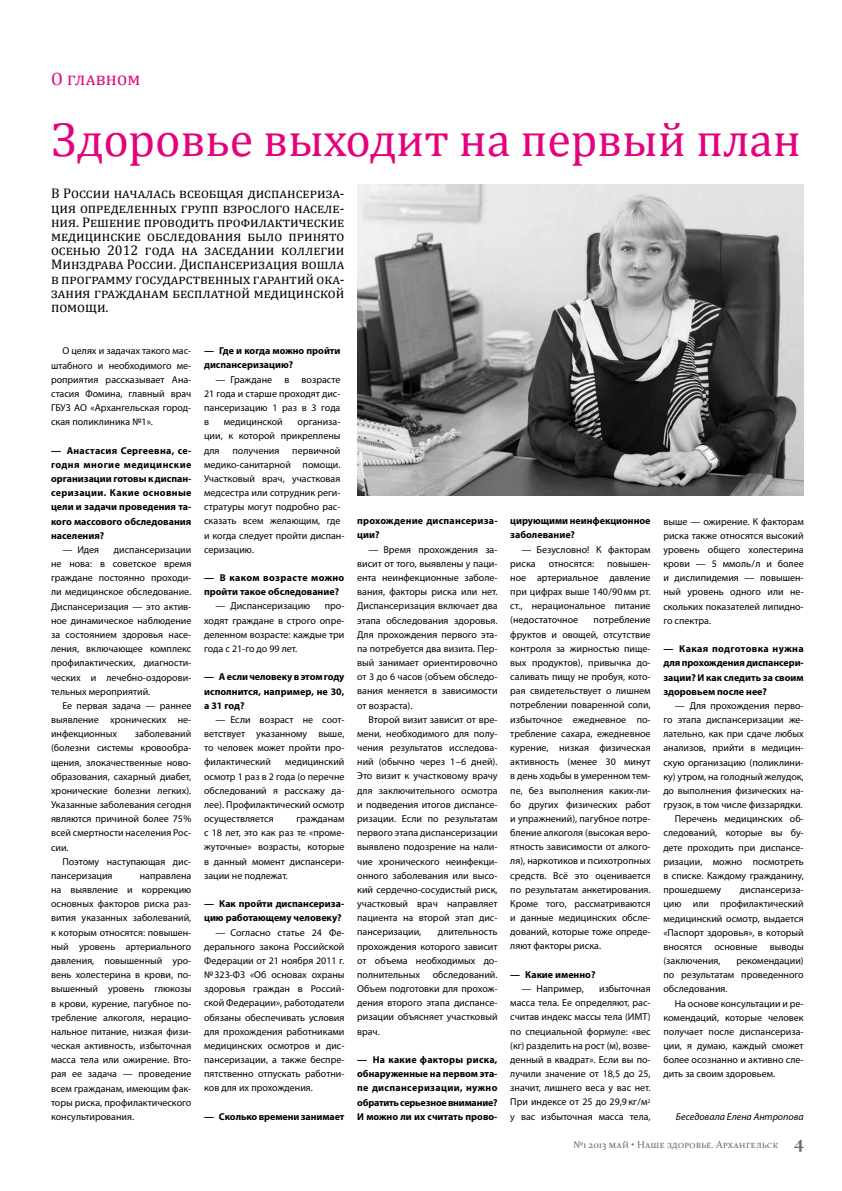
<style>
.page{position:relative;width:842px;height:1191px;background:#fff}
.page>*{position:absolute;margin:0;border:0;box-sizing:border-box;transform-origin:0 0}
.t1{font:48px "Cambria";letter-spacing:-.005em;color:#e5007c}
.t2{font:18px "Cambria";color:#e5007c}
.t3{font:14px/14.2px "Cambria";letter-spacing:.05em;color:#000;text-align:justify}
.t4{font:10px/14.2px "Myriad Pro";color:#000;text-align:justify}
.t5{font:700 10px/14.2px "Myriad Pro";color:#000;text-align:justify}
.t6{font:10px "Constantia";color:#6e6e6e}
.t7{font:700 10px/14.2px "Myriad Pro";letter-spacing:.025em;color:#000}
.t8{font:italic 10px "Myriad Pro";color:#000}
.s1{font-weight:700;font-size:18px}
</style>
<div class="page">
<img style="left:357px;top:184px;width:447px;height:311px">
<h2 class="t2" style="left:51px;top:68px;width:91px">О главном</h2>
<h1 class="t1" style="left:51px;top:111px;width:751px">Здоровье выходит на первый план</h1>
<p class="t3" style="left:51px;top:186px;width:295px">В России началась всеобщая диспансериза&shy;ция определенных групп взрослого населе&shy;ния. Решение проводить профилактические медицинские обследования было принято осенью 2012 года на заседании коллегии Минздрава России. Диспансеризация вошла в программу государственных гарантий ока&shy;зания гражданам бесплатной медицинской помощи.</p>
<p class="t4" style="left:51px;top:344px;width:142px;text-indent:11px">О целях и задачах такого мас&shy;штабного и необходимого ме&shy;роприятия рассказывает Ана&shy;стасия Фомина, главный врач ГБУЗ</p>
<p class="t4" style="left:51px;top:400px;width:142px;text-indent:23px">АО «Архангельская город&shy;ская поликлиника №1».</p>
<p class="t5" style="left:51px;top:443px;width:142px">— Анастасия Сергеевна, се&shy;годня многие медицинские организации готовы к диспан&shy;серизации. Какие основные цели и задачи проведения та&shy;кого массового обследования населения?</p>
<p class="t4" style="left:62px;top:542px;width:38px">— Идея</p>
<p class="t4" style="left:51px;top:542px;width:142px;text-indent:63px">диспансеризации не нова: в советское время граждане постоянно проходи&shy;ли медицинское обследование.<br>Диспансеризация — это актив&shy;ное динамическое наблюдение за состоянием здоровья насе&shy;ления, включающее комплекс профилактических, диагности&shy;ческих и лечебно-оздорови&shy;тельных мероприятий.</p>
<p class="t4" style="left:51px;top:698px;width:142px;text-indent:11px">Ее первая задача — раннее выявление хронических не&shy;инфекционных</p>
<p class="t4" style="left:51px;top:726px;width:142px;text-indent:84px">заболеваний (болезни системы кровообра&shy;щения, злокачественные ново&shy;образования, сахарный диабет, хронические болезни легких).<br>Указанные заболевания сегодня являются причиной более 75% всей смертности населения Рос&shy;сии.</p>
<p class="t4" style="left:51px;top:854px;width:142px;text-indent:11px">Поэтому наступающая дис&shy;пансеризация</p>
<p class="t4" style="left:51px;top:868px;width:142px;text-indent:89px">направлена на выявление и коррекцию основных факторов риска раз&shy;вития указанных заболеваний, к которым относятся: повышен&shy;ный уровень артериального давления, повышенный уро&shy;вень холестерина в крови, по&shy;вышенный уровень глюкозы в крови, курение, пагубное по&shy;требление алкоголя, нерацио&shy;нальное питание, низкая физи&shy;ческая активность, избыточная масса тела или ожирение. Вто&shy;рая ее задача — проведение всем гражданам, имеющим фак&shy;торы риска, профилактического консультирования.</p>
<p class="t5" style="left:204px;top:343px;width:138px">— Где и когда можно пройти диспансеризацию?</p>
<p class="t4" style="left:204px;top:372px;width:138px;text-indent:11px">— Граждане в возрасте 21 года и старше проходят дис&shy;пансеризацию 1 раз в 3 года в</p>
<p class="t4" style="left:224px;top:414px;width:61px">медицинской</p>
<p class="t4" style="left:204px;top:414px;width:138px;text-indent:93px">организа&shy;ции, к которой прикреплены для</p>
<p class="t4" style="left:204px;top:443px;width:142px;text-align:left;text-indent:88px">первичной медико-санитарной помощи.<br>Участковый врач, участковая медсестра или сотрудник реги&shy;стратуры могут подробно рас&shy;сказать всем желающим, где и когда следует пройти диспан&shy;серизацию.</p>
<p class="t5" style="left:204px;top:570px;width:142px">— В каком возрасте можно пройти такое обследование?</p>
<p class="t4" style="left:215px;top:599px;width:96px">— Диспансеризацию</p>
<p class="t4" style="left:232px;top:443px;width:48px">получения</p>
<p class="t4" style="left:204px;top:599px;width:142px;text-indent:121px">про&shy;ходят граждане в строго опре&shy;деленном возрасте: каждые три года с 21-го до 99 лет.</p>
<p class="t5" style="left:204px;top:669px;width:142px">— А если человеку в этом году исполнится, например, не 30, а 31 год?</p>
<p class="t4" style="left:204px;top:712px;width:142px;text-indent:11px">— Если возраст не соот&shy;ветствует указанному выше, то человек может пройти про&shy;филактический</p>
<p class="t4" style="left:204px;top:755px;width:142px;text-indent:81px">медицинский осмотр 1 раз в 2 года (о перечне обследований я расскажу да&shy;лее). Профилактический осмотр осуществляется</p>
<p class="t4" style="left:204px;top:811px;width:142px;text-indent:92px">гражданам с 18 лет, это как раз те «проме&shy;жуточные» возрасты, которые в данный момент диспансери&shy;зации не подлежат.</p>
<p class="t5" style="left:204px;top:896px;width:142px">— Как пройти диспансериза&shy;цию работающему человеку?</p>
<p class="t4" style="left:204px;top:925px;width:142px;text-indent:11px">— Согласно статье 24 Фе&shy;дерального закона Российской Федерации от 21 ноября 2011 г. №323‑ФЗ «Об основах охраны здоровья граждан в Россий&shy;ской Федерации», работодатели обязаны обеспечивать условия для прохождения работниками медицинских осмотров и дис&shy;пансеризации, а также беспре&shy;пятственно отпускать работни&shy;ков для их прохождения.</p>
<p class="t5" style="left:204px;top:1109px;width:142px">— Сколько времени занимает</p>
<p class="t7" style="left:357px;top:513px;width:142px">прохождение диспансериза&shy;ции?</p>
<p class="t4" style="left:357px;top:542px;width:142px;text-indent:11px">— Время прохождения за&shy;висит от того, выявлены у паци&shy;ента неинфекционные заболе&shy;вания, факторы риска или нет.<br>Диспансеризация включает два этапа обследования здоровья.<br>Для прохождения первого эта&shy;па потребуется два визита. Пер&shy;вый занимает ориентировочно от 3 до 6 часов (объем обследо&shy;вания меняется в зависимости от возраста).</p>
<p class="t4" style="left:357px;top:712px;width:142px;text-indent:11px">Второй визит зависит от вре&shy;мени, необходимого для полу&shy;чения результатов исследова&shy;ний (обычно через 1–6 дней).<br>Это визит к участковому врачу для заключительного осмотра и подведения итогов диспансе&shy;ризации. Если по результатам первого этапа диспансеризации выявлено подозрение на нали&shy;чие хронического неинфекци&shy;онного заболевания или высо&shy;кий сердечно-сосудистый риск, участковый врач направляет пациента на второй этап дис&shy;пансеризации,</p>
<p class="t4" style="left:357px;top:924px;width:142px;text-indent:81px">длительность прохождения которого зависит от объема необходимых до&shy;полнительных</p>
<p class="t4" style="left:357px;top:967px;width:142px;text-indent:76px">обследований.<br>Объем подготовки для прохож&shy;дения второго этапа диспансе&shy;ризации объясняет участковый врач.</p>
<p class="t5" style="left:357px;top:1052px;width:142px">— На какие факторы риска, обнаруженные на первом эта&shy;пе диспансеризации, нужно обратить серьезное внимание?<br>И можно ли их считать прово-</p>
<p class="t5" style="left:510px;top:513px;width:142px">цирующими неинфекционное заболевание?</p>
<p class="t4" style="left:510px;top:542px;width:142px;text-indent:11px">— Безусловно! К факторам риска</p>
<p class="t4" style="left:510px;top:556px;width:142px;text-indent:97px">повышен&shy;ное артериальное давление при цифрах выше 140/90мм рт. ст., нерациональное питание (недостаточное</p>
<p class="t4" style="left:549px;top:556px;width:47px">относятся:</p>
<p class="t4" style="left:510px;top:613px;width:142px;text-indent:83px">потребление фруктов и овощей, отсутствие контроля за жирностью пище&shy;вых продуктов), привычка до&shy;саливать пищу не пробуя, кото&shy;рая свидетельствует о лишнем потреблении поваренной соли, избыточное ежедневное по&shy;требление сахара, ежедневное курение, низкая физическая активность (менее 30 минут в день ходьбы в умеренном тем&shy;пе, без выполнения каких‑ли&shy;бо других физических работ и упражнений), пагубное потре&shy;бление алкоголя (высокая веро&shy;ятность зависимости от алкого&shy;ля), наркотиков и психотропных средств. Всё это оценивается по результатам анкетирования.<br>Кроме того, рассматриваются и данные медицинских обсле&shy;дований, которые тоже опреде&shy;ляют факторы риска.</p>
<p class="t5" style="left:510px;top:967px;width:87px">— Какие именно?</p>
<p class="t4" style="left:522px;top:981px;width:64px">— Например,</p>
<p class="t4" style="left:510px;top:981px;width:142px;text-indent:89px">избыточная масса тела. Ее определяют, рас&shy;считав индекс массы тела (ИМТ) по специальной формуле: «вес (кг) разделить на рост (м), возве&shy;денный в квадрат». Если вы по&shy;лучили значение от 18,5 до 25, значит, лишнего веса у вас нет.<br>При индексе от 25 до 29,9кг/м<sup>2 </sup>у вас избыточная масса тела,</p>
<p class="t4" style="left:663px;top:514px;width:142px">выше — ожирение. К факторам риска также относятся высокий уровень общего холестерина крови — 5 ммоль/л и более и дислипидемия — повышен&shy;ный уровень одного или не&shy;скольких показателей липидно&shy;го спектра.</p>
<p class="t5" style="left:663px;top:641px;width:142px">— Какая подготовка нужна для прохождения диспансери&shy;зации? И как следить за своим здоровьем после нее?</p>
<p class="t4" style="left:675px;top:698px;width:130px">— Для прохождения перво-</p>
<p class="t4" style="left:663px;top:712px;width:142px">го этапа диспансеризации же-</p>
<p class="t4" style="left:663px;top:726px;width:142px">лательно, как при сдаче любых</p>
<p class="t4" style="left:663px;top:741px;width:142px">анализов, прийти в медицин-</p>
<p class="t4" style="left:663px;top:755px;width:142px">скую организацию (поликлини-</p>
<p class="t4" style="left:663px;top:769px;width:142px">ку) утром, на голодный желудок,</p>
<p class="t4" style="left:663px;top:783px;width:142px">до выполнения физических на-</p>
<p class="t4" style="left:663px;top:797px;width:141px">грузок, в том числе физзарядки.</p>
<p class="t4" style="left:675px;top:811px;width:130px">Перечень медицинских об-</p>
<p class="t4" style="left:663px;top:826px;width:142px">следований, которые вы бу-</p>
<p class="t4" style="left:663px;top:840px;width:142px">дете проходить при диспансе-</p>
<p class="t4" style="left:663px;top:854px;width:142px">ризации, можно посмотреть</p>
<p class="t4" style="left:663px;top:868px;width:142px">в списке. Каждому гражданину,</p>
<p class="t4" style="left:663px;top:882px;width:59px">прошедшему</p>
<p class="t4" style="left:663px;top:882px;width:142px;text-indent:76px">диспансериза&shy;цию или профилактический медицинский осмотр, выдается «Паспорт здоровья», в который вносятся основные выводы (заключения,</p>
<p class="t4" style="left:663px;top:953px;width:142px;text-indent:73px">рекомендации) по результатам проведенного обследования.</p>
<p class="t4" style="left:663px;top:996px;width:142px;text-indent:11px">На основе консультации и ре&shy;комендаций, которые человек получает после диспансериза&shy;ции, я думаю, каждый сможет более осознанно и активно сле&shy;дить за своим здоровьем.</p>
<p class="t8" style="left:676px;top:1110px;width:129px">Беседовала Елена Антропова</p>
<p class="t6" style="left:573px;top:1138px;width:232px">№1 2013 май • Наше здоровье. Архангельск <span class="s1">4</span></p>
</div>
